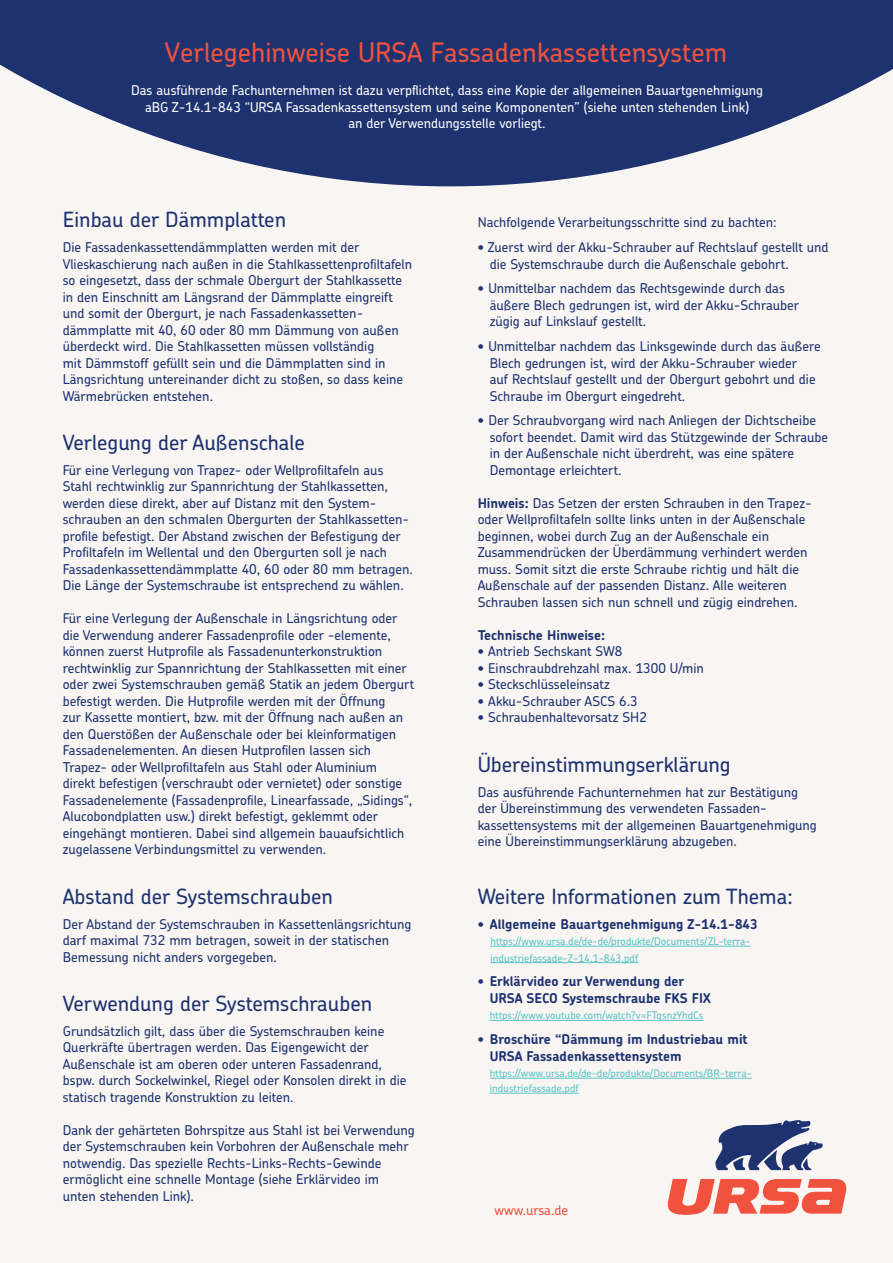
<style>
.page{position:relative;width:893px;height:1263px;background:#fff}
.page>*{position:absolute;margin:0;border:0;box-sizing:border-box;transform-origin:0 0}
.t1{font:500 27px "Chevin Pro";color:#f0523e}
.t2{font:500 21px "Chevin Pro";color:#1d326f}
.t3{font:500 13.5px/16.5px "Chevin Pro";color:#1d326f}
.t4{font:500 13.5px/16.5px "Chevin Pro";color:#fff;text-align:center}
.t5{font:700 13.5px/16.5px "Chevin Pro";color:#1d326f}
.t6{font:500 13.5px "Chevin Pro";letter-spacing:-.005em;color:#f0523e}
.t7{font:500 10.5px/16.5px "Chevin Pro";color:#59c4c6}
.s1{font-weight:700}
</style>
<div class="page">
<div style="left:0;top:186px;width:893px;height:1077px;background:#f8f5f3"></div>
<svg style="left:0;top:0;width:893px;height:186px;fill:#1d326f"></svg>
<hr style="left:490px;top:946px;width:260px;height:1px;background:#59c4c6">
<hr style="left:490px;top:962px;width:148px;height:1px;background:#59c4c6">
<hr style="left:490px;top:1020px;width:214px;height:1px;background:#59c4c6">
<hr style="left:490px;top:1078px;width:262px;height:1px;background:#59c4c6">
<hr style="left:490px;top:1093px;width:89px;height:1px;background:#59c4c6">
<svg style="left:715px;top:1120px;width:108px;height:50px"></svg>
<svg style="left:666px;top:1179px;width:182px;height:36px"></svg>
<h1 class="t1" style="left:165px;top:34px;width:564px">Verlegehinweise URSA Fassadenkassettensystem</h1>
<p class="t4" style="left:131px;top:82px;width:633px">Das ausführende Fachunternehmen ist dazu verpflichtet, dass eine Kopie der allgemeinen Bauartgenehmigung aBG Z-14.1-843 “URSA Fassadenkassettensystem und seine Komponenten” (siehe unten stehenden Link)<br>an der Verwendungsstelle vorliegt.</p>
<h2 class="t2" style="left:63px;top:206px;width:225px">Einbau der Dämmplatten</h2>
<p class="t3" style="left:63px;top:238px;width:351px">Die Fassadenkassettendämmplatten werden mit der Vlieskaschierung nach außen in die Stahlkassettenprofiltafeln so eingesetzt, dass der schmale Obergurt der Stahlkassette in den Einschnitt am Längsrand der Dämmplatte eingreift und somit der Obergurt, je nach Fassadenkassetten&shy;dämmplatte mit 40, 60 oder 80 mm Dämmung von außen überdeckt wird. Die Stahlkassetten müssen vollständig<br>mit Dämmstoff gefüllt sein und die Dämmplatten sind in Längsrichtung untereinander dicht zu stoßen, so dass keine Wärmebrücken entstehen.</p>
<h2 class="t2" style="left:63px;top:428px;width:244px">Verlegung der Außenschale</h2>
<p class="t3" style="left:63px;top:461px;width:352px">Für eine Verlegung von Trapez- oder Wellprofiltafeln aus Stahl rechtwinklig zur Spannrichtung der Stahlkassetten, werden diese direkt, aber auf Distanz mit den System&shy;schrauben an den schmalen Obergurten der Stahlkassetten&shy;profile befestigt. Der Abstand zwischen der Befestigung der Profiltafeln im Wellental und den Obergurten soll je nach Fassadenkassettendämmplatte 40, 60 oder 80 mm betragen.<br>Die Länge der Systemschraube ist entsprechend zu wählen.</p>
<p class="t3" style="left:63px;top:610px;width:353px">Für eine Verlegung der Außenschale in Längsrichtung oder die Verwendung anderer Fassadenprofile oder -elemente, können zuerst Hutprofile als Fassadenunterkonstruktion rechtwinklig zur Spannrichtung der Stahlkassetten mit einer oder zwei Systemschrauben gemäß Statik an jedem Obergurt befestigt werden. Die Hutprofile werden mit der Öffnung<br>zur Kassette montiert, bzw. mit der Öffnung nach außen an den Querstößen der Außenschale oder bei kleinformatigen Fassadenelementen. An diesen Hutprofilen lassen sich Trapez- oder Wellprofiltafeln aus Stahl oder Aluminium<br>direkt befestigen (verschraubt oder vernietet) oder sonstige Fassadenelemente (Fassadenprofile, Linearfassade, „Sidings“, Alucobondplatten usw.) direkt befestigt, geklemmt oder eingehängt montieren. Dabei sind allgemein bauaufsichtlich zugelassene Verbindungsmittel zu verwenden.</p>
<h2 class="t2" style="left:63px;top:882px;width:272px">Abstand der Systemschrauben</h2>
<p class="t3" style="left:63px;top:915px;width:350px">Der Abstand der Systemschrauben in Kassettenlängsrichtung darf maximal 732 mm betragen, soweit in der statischen<br>Bemessung nicht anders vorgegeben.</p>
<h2 class="t2" style="left:63px;top:989px;width:311px">Verwendung der Systemschrauben</h2>
<p class="t3" style="left:63px;top:1022px;width:345px">Grundsätzlich gilt, dass über die Systemschrauben keine Querkräfte übertragen werden. Das Eigengewicht der Außenschale ist am oberen oder unteren Fassadenrand, bspw. durch Sockelwinkel, Riegel oder Konsolen direkt in die statisch tragende Konstruktion zu leiten.</p>
<p class="t3" style="left:63px;top:1121px;width:354px">Dank der gehärteten Bohrspitze aus Stahl ist bei Verwendung der Systemschrauben kein Vorbohren der Außenschale mehr notwendig. Das spezielle Rechts-Links-Rechts-Gewinde ermöglicht eine schnelle Montage (siehe Erklärvideo im unten stehenden Link).</p>
<p class="t3" style="left:478px;top:214px;width:301px">Nachfolgende Verarbeitungsschritte sind zu bachten:</p>
<p class="t3" style="left:490px;top:238px;width:340px;text-indent:-12px">• Zuerst wird der Akku-Schrauber auf Rechtslauf gestellt und die Systemschraube durch die Außenschale gebohrt.</p>
<p class="t3" style="left:490px;top:280px;width:311px;text-indent:-12px">• Unmittelbar nachdem das Rechtsgewinde durch das äußere Blech gedrungen ist, wird der Akku-Schrauber zügig auf Linkslauf gestellt.</p>
<p class="t3" style="left:490px;top:337px;width:333px;text-indent:-12px">• Unmittelbar nachdem das Linksgewinde durch das äußere Blech gedrungen ist, wird der Akku-Schrauber wieder<br>auf Rechtslauf gestellt und der Obergurt gebohrt und die Schraube im Obergurt eingedreht.</p>
<p class="t3" style="left:490px;top:412px;width:340px;text-indent:-12px">• Der Schraubvorgang wird nach Anliegen der Dichtscheibe sofort beendet. Damit wird das Stützgewinde der Schraube in der Außenschale nicht überdreht, was eine spätere Demontage erleichtert.</p>
<p class="t3" style="left:478px;top:494px;width:336px"><span class="s1">Hinweis:</span> Das Setzen der ersten Schrauben in den Trapez&shy;oder Wellprofiltafeln sollte links unten in der Außenschale beginnen, wobei durch Zug an der Außenschale ein Zusammendrücken der Überdämmung verhindert werden muss. Somit sitzt die erste Schraube richtig und hält die Außenschale auf der passenden Distanz. Alle weiteren Schrauben lassen sich nun schnell und zügig eindrehen.</p>
<p class="t5" style="left:478px;top:626px;width:129px">Technische Hinweise:</p>
<p class="t3" style="left:478px;top:643px;width:146px">• Antrieb Sechskant SW8</p>
<p class="t3" style="left:478px;top:659px;width:228px">• Einschraubdrehzahl max. 1300 U/min</p>
<p class="t3" style="left:478px;top:676px;width:134px">• Steckschlüsseleinsatz</p>
<p class="t3" style="left:478px;top:692px;width:162px">• Akku-Schrauber ASCS 6.3</p>
<p class="t3" style="left:478px;top:709px;width:171px">• Schraubenhaltevorsatz SH2</p>
<h2 class="t2" style="left:478px;top:750px;width:254px">Übereinstimmungserklärung</h2>
<p class="t3" style="left:478px;top:783px;width:341px">Das ausführende Fachunternehmen hat zur Bestätigung der Übereinstimmung des verwendeten Fassaden&shy;kassettensystems mit der allgemeinen Bauartgenehmigung eine Übereinstimmungserklärung abzugeben.</p>
<h2 class="t2" style="left:478px;top:883px;width:316px">Weitere Informationen zum Thema:</h2>
<p class="t5" style="left:478px;top:915px;width:282px">• Allgemeine Bauartgenehmigung Z-14.1-843</p>
<p class="t7" style="left:490px;top:933px;width:262px">https://www.ursa.de/de-de/produkte/Documents/ZL-terra&shy;industriefassade-Z-14.1-843.pdf</p>
<p class="t5" style="left:490px;top:973px;width:222px;text-indent:-12px">• Erklärvideo zur Verwendung der<br>URSA SECO Systemschraube FKS FIX</p>
<p class="t7" style="left:490px;top:1007px;width:215px">https://www.youtube.com/watch?v=FTqsnzYhdCs</p>
<p class="t5" style="left:490px;top:1031px;width:260px;text-indent:-12px">• Broschüre “Dämmung im Industriebau mit<br>URSA Fassadenkassettensystem</p>
<p class="t7" style="left:490px;top:1065px;width:264px;line-height:15px">https://www.ursa.de/de-de/produkte/Documents/BR-terra&shy;industriefassade.pdf</p>
<p class="t6" style="left:495px;top:1201px;width:75px">www.ursa.de</p>
</div>
